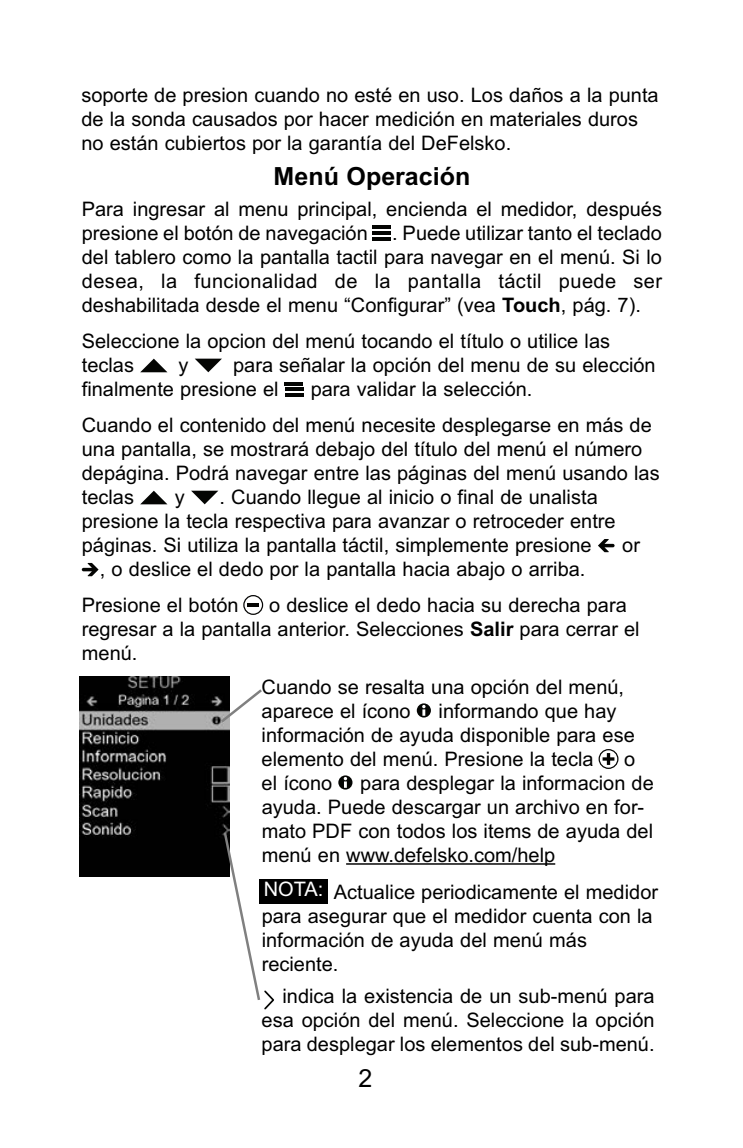
<style>
.page{position:relative;width:743px;height:1148px;background:#fff}
.page>*{position:absolute;margin:0;border:0;box-sizing:border-box;transform-origin:0 0}
.t1{font:700 25px "Arial";color:#000}
.t2{font:25px "Arial";color:#000}
.t3{font:20px/24px "Arial";color:#000}
.t4{font:20px "Arial";color:#fff}
.s1{font-weight:700}
</style>
<div class="page">
<hr style="left:373px;top:237px;width:18px;height:3px;background:#040503">
<hr style="left:373px;top:231px;width:18px;height:4px;background:#040503">
<hr style="left:373px;top:226px;width:18px;height:3px;background:#040503">
<hr style="left:285px;top:393px;width:18px;height:3px;background:#040503">
<hr style="left:285px;top:387px;width:18px;height:4px;background:#040503">
<hr style="left:285px;top:382px;width:18px;height:3px;background:#040503">
<svg style="left:140px;top:358px;width:27px;height:14px"></svg>
<svg style="left:195px;top:358px;width:27px;height:14px"></svg>
<svg style="left:140px;top:490px;width:27px;height:14px"></svg>
<svg style="left:191px;top:490px;width:27px;height:14px"></svg>
<svg style="left:598px;top:539px;width:16px;height:13px"></svg>
<svg style="left:82px;top:563px;width:17px;height:13px"></svg>
<div style="left:243px;top:595px;width:20px;height:20px;border:1px solid #050504;border-radius:50%"></div>
<svg style="left:247px;top:603px;width:12px;height:3px"></svg>
<img style="left:79px;top:676px;width:150px;height:200px">
<svg style="left:218px;top:686px;width:44px;height:39px"></svg>
<hr style="left:346px;top:863px;width:209px;height:1px;background:#000">
<svg style="left:417px;top:703px;width:14px;height:14px"></svg>
<svg style="left:338px;top:775px;width:14px;height:14px"></svg>
<div style="left:598px;top:749px;width:20px;height:20px;border:1px solid #050504;border-radius:50%"></div>
<svg style="left:602px;top:753px;width:12px;height:12px"></svg>
<div style="left:259px;top:879px;width:69px;height:24px;background:#000"></div>
<svg style="left:222px;top:829px;width:52px;height:180px"></svg>
<p class="t3" style="left:81px;top:83px;width:578px">soporte de presion cuando no esté en uso. Los daños a la punta de la sonda causados por hacer medición en materiales duros no están cubiertos por la garantía del DeFelsko.</p>
<p class="t1" style="left:273px;top:161px;width:198px">Menú Operación</p>
<p class="t3" style="left:82px;top:197px;width:581px;text-align:justify">Para ingresar al menu principal, encienda el medidor, después presione el botón de navegación . Puede utilizar tanto el teclado del tablero como la pantalla tactil para navegar en el menú. Si lo desea, la funcionalidad de la pantalla táctil puede ser deshabilitada desde el menu “Configurar” (vea <span class="s1">Touch</span>, pág. 7).</p>
<p class="t3" style="left:82px;top:329px;width:529px">Seleccione la opcion del menú tocando el título o utilice las teclas</p>
<p class="t3" style="left:82px;top:353px;width:575px;text-indent:151px">para señalar la opción del menu de su elección finalmente presione el</p>
<p class="t3" style="left:178px;top:353px;width:11px">y</p>
<p class="t3" style="left:82px;top:371px;width:571px;line-height:36px;text-indent:229px">para validar la selección.<br>Cuando el contenido del menú necesite desplegarse en más de</p>
<p class="t3" style="left:82px;top:437px;width:579px">una pantalla, se mostrará debajo del título del menú el número depágina. Podrá navegar entre las páginas del menú usando las teclas</p>
<p class="t3" style="left:82px;top:485px;width:535px;text-indent:138px">. Cuando llegue al inicio o final de unalista presione la tecla respectiva para avanzar o retroceder entre páginas. Si utiliza la pantalla táctil, simplemente presione</p>
<p class="t3" style="left:175px;top:485px;width:11px">y</p>
<p class="t3" style="left:622px;top:533px;width:19px">or</p>
<p class="t3" style="left:82px;top:551px;width:505px;line-height:36px;text-indent:18px">, o deslice el dedo por la pantalla hacia abajo o arriba.<br>Presione el botón</p>
<p class="t3" style="left:82px;top:593px;width:559px;text-indent:187px">o deslice el dedo hacia su derecha para regresar a la pantalla anterior. Selecciones <span class="s1">Salir</span> para cerrar el menú.</p>
<p class="t3" style="left:261px;top:674px;width:364px">Cuando se resalta una opción del menú, aparece el ícono</p>
<p class="t3" style="left:261px;top:698px;width:374px;text-indent:177px">informando que hay información de ayuda disponible para ese elemento del menú. Presione la tecla</p>
<p class="t3" style="left:624px;top:746px;width:13px">o</p>
<p class="t3" style="left:262px;top:770px;width:393px;text-indent:98px">para desplegar la informacion de ayuda. Puede descargar un archivo en for&shy;mato PDF con todos los items de ayuda del menú en www.defelsko.com/help</p>
<p class="t3" style="left:261px;top:770px;width:72px">el ícono</p>
<p class="t4" style="left:264px;top:878px;width:61px">NOTA:</p>
<p class="t3" style="left:261px;top:879px;width:398px;text-indent:72px">Actualice periodicamente el medidor para asegurar que el medidor cuenta con la información de ayuda del menú más reciente.</p>
<p class="t3" style="left:261px;top:983px;width:394px;text-align:justify;text-indent:21px">indica la existencia de un sub-menú para esa opción del menú. Seleccione la opción para desplegar los elementos del sub-menú.</p>
<p class="t2" style="left:358px;top:1063px;width:15px">2</p>
</div>
